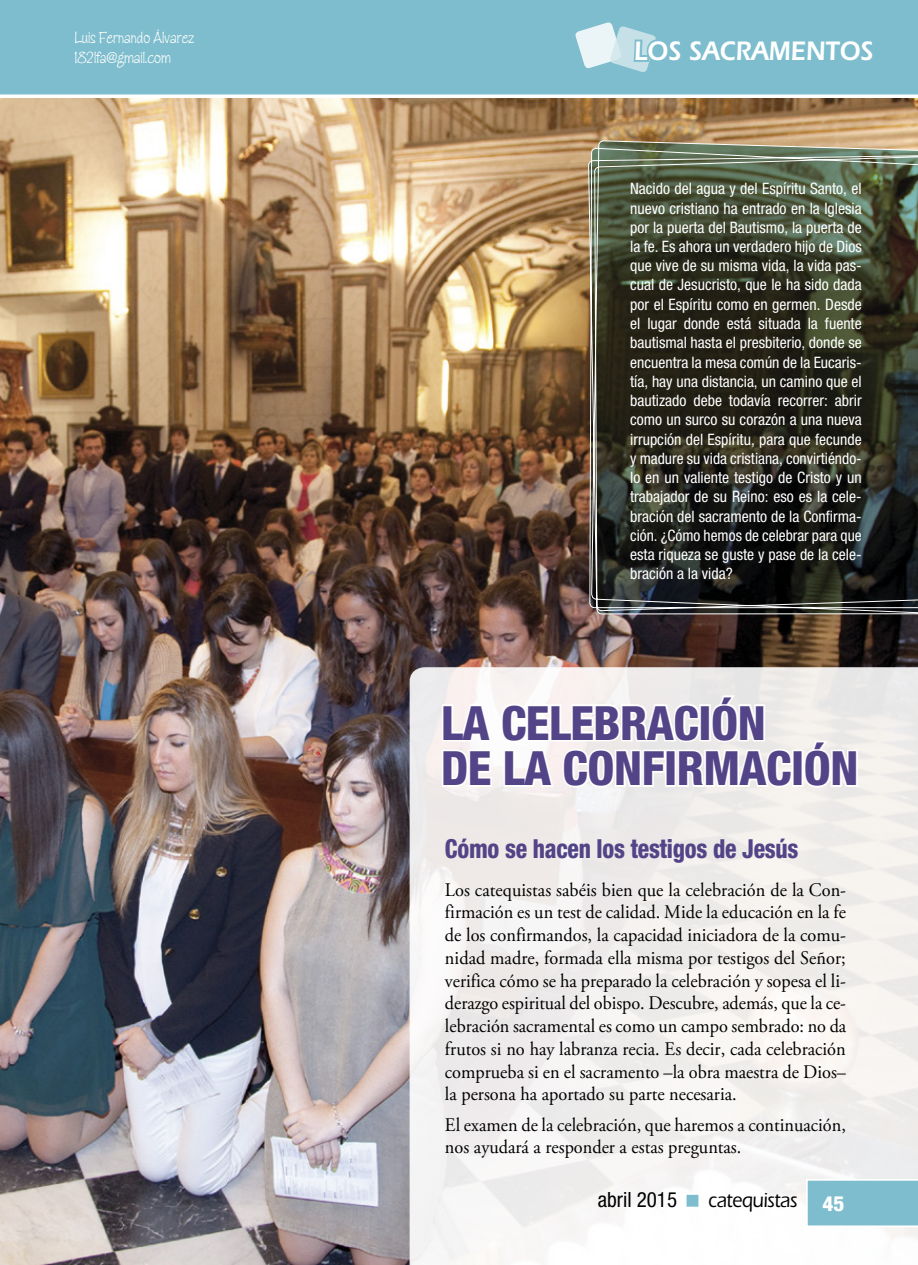
<style>
.page{position:relative;width:918px;height:1265px;background:#fff}
.page>*{position:absolute;margin:0;border:0;box-sizing:border-box;transform-origin:0 0}
.t1{font:800 condensed 47.25px/45.5px "Helvetica Neue LT Std";letter-spacing:-.01em;color:#524487}
.t2{font:600 27.65px "ITC Eras Std";color:#fff;scale:.9 1}
.t3{font:800 condensed 26.25px "Helvetica Neue LT Std";letter-spacing:-.01em;color:#524487;scale:.9 1}
.t4{font:500 21px "ITC Eras Std";letter-spacing:-.02em;color:#000;scale:.9 1}
.t5{font:condensed 21px "Helvetica Neue LT Std";color:#000}
.t6{font:19.25px/22.8px "Adobe Garamond Pro";color:#000;text-align:justify;scale:.95 1}
.t7{font:16.62px/19.2px "Zipty Do Std";color:#fff;scale:.9 1}
.t8{font:condensed 15.75px/19.2px "Helvetica Neue LT Std";color:#fff;text-align:justify}
.s1{font-family:"Helvetica Neue LT Std";font-weight:800;font-stretch:condensed;color:#fff}
</style>
<div class="page">
<img style="left:0;top:100px;width:588px;height:1165px">
<img style="left:588px;top:100px;width:330px;height:567px">
<svg style="left:409px;top:667px;width:509px;height:598px;fill:#f3f0ee"></svg>
<div style="left:0;top:0;width:918px;height:100px;background:#7dbdcd"></div>
<svg style="left:574px;top:0;width:302px;height:252px;background:#7c8f82"></svg>
<svg style="left:440px;top:694px;width:354px;height:95px"></svg>
<div style="left:792px;top:750px;width:11px;height:37px;border:4px solid #fff"></div>
<svg style="left:802px;top:739px;width:57px;height:50px"></svg>
<svg style="left:806px;top:1179px;width:112px;height:48px;background:#87c2d1"></svg>
<svg style="left:687px;top:1195px;width:11px;height:12px"></svg>
<p class="t7" style="left:74px;top:28px;width:135px">Luis Fernando Álvarez<br>182lfa@gmail.com</p>
<h2 class="t2" style="left:634px;top:35px;width:267px">LOS SACRAMENTOS</h2>
<p class="t8" style="left:630px;top:179px;width:233px">Nacido del agua y del Espíritu Santo, el nuevo cristiano ha entrado en la Iglesia por la puerta del Bautismo, la puerta de la fe. Es ahora un verdadero hijo de Dios que vive de su misma vida, la vida pas&shy;cual de Jesucristo, que le ha sido dada por el Espíritu como en germen. Desde el lugar donde está situada la fuente bautismal hasta el presbiterio, donde se encuentra la mesa común de la Eucaris&shy;tía, hay una distancia, un camino que el bautizado debe todavía recorrer: abrir como un surco su corazón a una nueva irrupción del Espíritu, para que fecunde y madure su vida cristiana, convirtiéndo&shy;lo en un valiente testigo de Cristo y un trabajador de su Reino: eso es la cele&shy;bración del sacramento de la Confirma&shy;ción. ¿Cómo hemos de celebrar para que esta riqueza se guste y pase de la cele&shy;bración a la vida?</p>
<h1 class="t1" style="left:441px;top:699px;width:419px">LA CELEBRACIÓN<br>DE LA CONFIRMACIÓN</h1>
<h3 class="t3" style="left:445px;top:832px;width:394px">Cómo se hacen los testigos de Jesús</h3>
<p class="t6" style="left:445px;top:879px;width:424px">Los catequistas sabéis bien que la celebración de la Con&shy;firmación es un test de calidad. Mide la educación en la fe de los confirmandos, la capacidad iniciadora de la comu&shy;nidad madre, formada ella misma por testigos del Señor; verifica cómo se ha preparado la celebración y sopesa el li&shy;derazgo espiritual del obispo. Descubre, además, que la ce&shy;lebración sacramental es como un campo sembrado: no da frutos si no hay labranza recia. Es decir, cada celebración comprueba si en el sacramento –la obra maestra de Dios– la persona ha aportado su parte necesaria.</p>
<p class="t6" style="left:445px;top:1114px;width:423px">El examen de la celebración, que haremos a continuación, nos ayudará a responder a estas preguntas.</p>
<h3 class="t5" style="left:598px;top:1188px;width:81px">abril 2015</h3>
<h3 class="t4" style="left:708px;top:1189px;width:153px">catequistas <span class="s1">45</span></h3>
</div>
